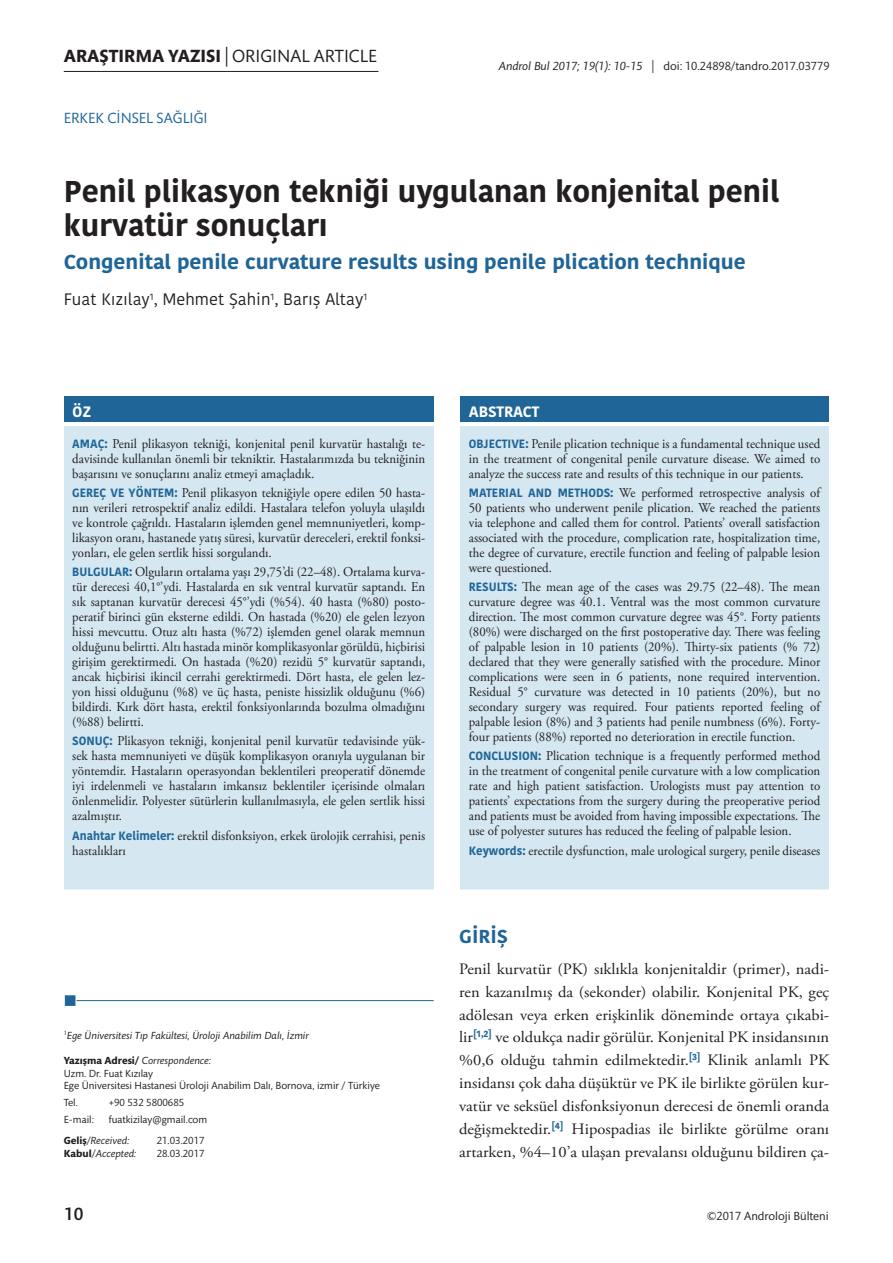
<style>
.page{position:relative;width:893px;height:1263px;background:#fff}
.page>*{position:absolute;margin:0;border:0;box-sizing:border-box;transform-origin:0 0}
.t1{font:700 30px/34.5px "Kohinoor Devanagari";color:#231f20}
.t2{font:700 20.1px "Kohinoor Devanagari";color:#206598;scale:1.04 1}
.t3{font:700 18.75px "Kohinoor Devanagari";color:#206598;scale:1.04 1}
.t4{font:18px "Mundo Sans Std";color:#231f20}
.t5{font:500 18px "Mundo Sans Std";color:#231f20}
.t6{font:16.5px "Kohinoor Devanagari";color:#231f20}
.t7{font:15.9px/22.8px "Adobe Garamond Pro";color:#231f20;text-align:justify;scale:1.04 1}
.t8{font:15px "Mundo Sans Std";color:#206598}
.t9{font:700 15px "Kohinoor Devanagari";color:#fff}
.t10{font:13.5px/15px "Adobe Garamond Pro";color:#231f20;text-align:justify;scale:.95 1}
.t11{font:12px "Mundo Sans Std";color:#231f20}
.t12{font:10.5px/12.6px "Mundo Sans Std";color:#231f20}
.t13{font:italic 10.5px "Mundo Sans Std";color:#231f20}
.s1{font-weight:700}
.s2{font-style:italic}
.s3{font-family:"Kohinoor Devanagari";font-weight:700;font-size:12px;color:#206598}
.s4{font-weight:700;font-style:normal}
.s5{font-style:normal}
</style>
<div class="page">
<div style="left:460px;top:397px;width:369px;height:25px;background:#206598"></div>
<div style="left:460px;top:426px;width:369px;height:464px;background:#d5e7f0"></div>
<hr style="left:460px;top:889px;width:369px;height:2px;background:#fff">
<div style="left:64px;top:397px;width:370px;height:25px;background:#206598"></div>
<div style="left:64px;top:426px;width:370px;height:464px;background:#d5e7f0"></div>
<hr style="left:64px;top:889px;width:370px;height:2px;background:#fff">
<hr style="left:64px;top:71px;width:314px;height:1px;background:#231f20">
<div style="left:65px;top:995px;width:10px;height:11px;background:#206598;border:2px solid #206598"></div>
<hr style="left:77px;top:1000px;width:357px;height:1px;background:#206598">
<h3 class="t4" style="left:64px;top:46px;width:315px"><span class="s1">ARAŞTIRMA YAZISI</span> | ORIGINAL ARTICLE</h3>
<p class="t8" style="left:64px;top:110px;width:145px">ERKEK CİNSEL SAĞLIĞI</p>
<p class="t11" style="left:499px;top:59px;width:332px"><span class="s2">Androl Bul 2017; 19(1): 10-15 |</span> doi: 10.24898/tandro.2017.03779</p>
<h1 class="t1" style="left:64px;top:173px;width:717px">Penil plikasyon tekniği uygulanan konjenital penil kurvatür sonuçları</h1>
<h2 class="t2" style="left:64px;top:244px;width:657px">Congenital penile curvature results using penile plication technique</h2>
<p class="t6" style="left:64px;top:290px;width:305px">Fuat Kızılay<sup>1</sup>, Mehmet Şahin<sup>1</sup>, Barış Altay<sup>1</sup></p>
<p class="t9" style="left:72px;top:398px;width:20px">ÖZ</p>
<p class="t10" style="left:72px;top:436px;width:373px"><span class="s3">AMAÇ:</span> Penil plikasyon tekniği, konjenital penil kurvatür hastalığı te&shy;davisinde kullanılan önemli bir tekniktir. Hastalarımızda bu tekniğinin başarısını ve sonuçlarını analiz etmeyi amaçladık.</p>
<p class="t10" style="left:72px;top:485px;width:373px"><span class="s3">GEREÇ VE YÖNTEM:</span> Penil plikasyon tekniğiyle opere edilen 50 hasta&shy;nın verileri retrospektif analiz edildi. Hastalara telefon yoluyla ulaşıldı ve kontrole çağrıldı. Hastaların işlemden genel memnuniyetleri, komp&shy;likasyon oranı, hastanede yatış süresi, kurvatür dereceleri, erektil fonksi&shy;yonları, ele gelen sertlik hissi sorgulandı.</p>
<p class="t10" style="left:72px;top:565px;width:373px"><span class="s3">BULGULAR:</span> Olguların ortalama yaşı 29,75’di (22–48). Ortalama kurva&shy;tür derecesi 40,1°’ydi. Hastalarda en sık ventral kurvatür saptandı. En sık saptanan kurvatür derecesi 45°’ydi (%54). 40 hasta (%80) posto&shy;peratif birinci gün eksterne edildi. On hastada (%20) ele gelen lezyon hissi mevcuttu. Otuz altı hasta (%72) işlemden genel olarak memnun olduğunu belirtti. Altı hastada minör komplikasyonlar görüldü, hiçbirisi girişim gerektirmedi. On hastada (%20) rezidü 5° kurvatür saptandı, ancak hiçbirisi ikincil cerrahi gerektirmedi. Dört hasta, ele gelen lez&shy;yon hissi olduğunu (%8) ve üç hasta, peniste hissizlik olduğunu (%6) bildirdi. Kırk dört hasta, erektil fonksiyonlarında bozulma olmadığını (%88) belirtti.</p>
<p class="t10" style="left:72px;top:734px;width:373px"><span class="s3">SONUÇ:</span> Plikasyon tekniği, konjenital penil kurvatür tedavisinde yük&shy;sek hasta memnuniyeti ve düşük komplikasyon oranıyla uygulanan bir yöntemdir. Hastaların operasyondan beklentileri preoperatif dönemde iyi irdelenmeli ve hastaların imkansız beklentiler içerisinde olmaları önlenmelidir. Polyester sütürlerin kullanılmasıyla, ele gelen sertlik hissi azalmıştır.</p>
<p class="t10" style="left:72px;top:828px;width:373px"><span class="s3">Anahtar Kelimeler:</span> erektil disfonksiyon, erkek ürolojik cerrahisi, penis hastalıkları</p>
<p class="t13" style="left:64px;top:1029px;width:247px"><sup>1</sup>Ege Üniversitesi Tıp Fakültesi, Üroloji Anabilim Dalı, İzmir</p>
<p class="t12" style="left:64px;top:1054px;width:318px"><span class="s1">Yazışma Adresi/</span> <span class="s2">Correspondence:<br></span>Uzm. Dr. Fuat Kızılay<br>Ege Üniversitesi Hastanesi Üroloji Anabilim Dalı, Bornova, izmir / Türkiye</p>
<p class="t12" style="left:64px;top:1096px;width:16px">Tel.</p>
<p class="t12" style="left:109px;top:1096px;width:77px">+90 532 5800685</p>
<p class="t12" style="left:64px;top:1113px;width:32px">E-mail:</p>
<p class="t12" style="left:64px;top:1109px;width:145px;line-height:21.1px;text-indent:45px">fuatkizilay@gmail.com<br><span class="s1">Geliş</span>/<span class="s2">Received:</span></p>
<p class="t12" style="left:157px;top:1134px;width:49px">21.03.2017</p>
<p class="t13" style="left:64px;top:1147px;width:74px"><span class="s4">Kabul</span><span class="s5">/</span>Accepted:</p>
<p class="t12" style="left:157px;top:1147px;width:49px">28.03.2017</p>
<p class="t9" style="left:469px;top:398px;width:72px">ABSTRACT</p>
<p class="t10" style="left:469px;top:436px;width:371px"><span class="s3">OBJECTIVE:</span> Penile plication technique is a fundamental technique used in the treatment of congenital penile curvature disease. We aimed to analyze the success rate and results of this technique in our patients.</p>
<p class="t10" style="left:469px;top:485px;width:371px"><span class="s3">MATERIAL AND METHODS:</span> We performed retrospective analysis of 50 patients who underwent penile plication. We reached the patients via telephone and called them for control. Patients’ overall satisfaction associated with the procedure, complication rate, hospitalization time, the degree of curvature, erectile function and feeling of palpable lesion were questioned.</p>
<p class="t10" style="left:469px;top:580px;width:371px"><span class="s3">RESULTS:</span> The mean age of the cases was 29.75 (22–48). The mean curvature degree was 40.1. Ventral was the most common curvature direction. The most common curvature degree was 45°. Forty patients (80%) were discharged on the first postoperative day. There was feeling of palpable lesion in 10 patients (20%). Thirty-six patients (% 72) declared that they were generally satisfied with the procedure. Minor complications were seen in 6 patients, none required intervention.<br>Residual 5° curvature was detected in 10 patients (20%), but no secondary surgery was required. Four patients reported feeling of palpable lesion (8%) and 3 patients had penile numbness (6%). Forty&shy;four patients (88%) reported no deterioration in erectile function.</p>
<p class="t10" style="left:469px;top:749px;width:371px"><span class="s3">CONCLUSION:</span> Plication technique is a frequently performed method in the treatment of congenital penile curvature with a low complication rate and high patient satisfaction. Urologists must pay attention to patients’ expectations from the surgery during the preoperative period and patients must be avoided from having impossible expectations. The use of polyester sutures has reduced the feeling of palpable lesion.</p>
<p class="t10" style="left:469px;top:843px;width:371px"><span class="s3">Keywords:</span> erectile dysfunction, male urological surgery, penile diseases</p>
<h3 class="t3" style="left:459px;top:919px;width:48px">GİRİŞ</h3>
<p class="t7" style="left:459px;top:958px;width:357px">Penil kurvatür (PK) sıklıkla konjenitaldir (primer), nadi&shy;ren kazanılmış da (sekonder) olabilir. Konjenital PK, geç adölesan veya erken erişkinlik döneminde ortaya çıkabi&shy;lir<sup>[1,2]</sup> ve oldukça nadir görülür. Konjenital PK insidansının %0,6 olduğu tahmin edilmektedir.<sup>[3]</sup> Klinik anlamlı PK insidansı çok daha düşüktür ve PK ile birlikte görülen kur&shy;vatür ve seksüel disfonksiyonun derecesi de önemli oranda değişmektedir.<sup>[4]</sup> Hipospadias ile birlikte görülme oranı artarken, %4–10’a ulaşan prevalansı olduğunu bildiren ça-</p>
<h3 class="t5" style="left:64px;top:1205px;width:21px">10</h3>
<p class="t11" style="left:707px;top:1210px;width:123px">©2017 Androloji Bülteni</p>
</div>
